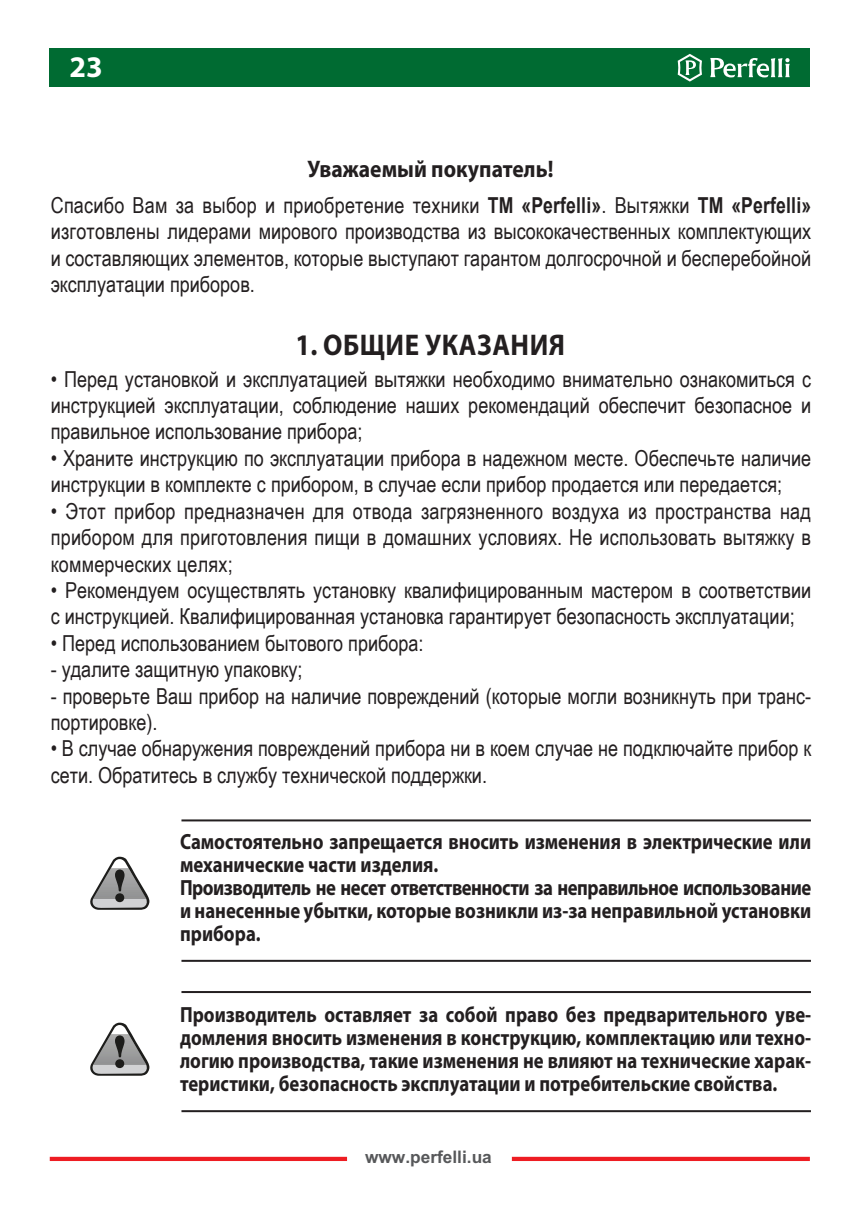
<style>
.page{position:relative;width:862px;height:1214px;background:#fff}
.page>*{position:absolute;margin:0;border:0;box-sizing:border-box;transform-origin:0 0}
.t1{font:700 30px "Myriad Pro";letter-spacing:.02em;color:#231f20;scale:.9 1}
.t2{font:700 30px "Myriad Pro";color:#fff}
.t3{font:700 24px "Myriad Pro";color:#231f20;scale:.9 1}
.t4{font:22px/26.4px "Arial Narrow";color:#231f20}
.t5{font:700 22px/23px "Myriad Pro";color:#231f20;text-align:justify;scale:.85 1}
.t6{font:700 17.2px "Arial";color:#57585a}
.s1{font-family:"Arial";font-weight:700}
</style>
<div class="page">
<hr style="left:181px;top:819px;width:630px;height:2px;background:#231f20">
<hr style="left:181px;top:990px;width:630px;height:2px;background:#231f20">
<hr style="left:181px;top:959px;width:630px;height:2px;background:#231f20">
<hr style="left:181px;top:1109px;width:630px;height:2px;background:#231f20">
<svg style="left:90px;top:856px;width:59px;height:53px"></svg>
<svg style="left:90px;top:1022px;width:59px;height:53px"></svg>
<div style="left:50px;top:48px;width:760px;height:38px;background:#006b32"></div>
<svg style="left:710px;top:58px;width:79px;height:19px"></svg>
<svg style="left:678px;top:54px;width:24px;height:28px"></svg>
<svg style="left:512px;top:1156px;width:298px;height:4px"></svg>
<svg style="left:50px;top:1156px;width:297px;height:4px"></svg>
<h1 class="t2" style="left:69px;top:47px;width:35px">23</h1>
<p class="t3" style="left:307px;top:153px;width:275px">Уважаемый покупатель!</p>
<p class="t4" style="left:51px;top:191px;width:762px;text-align:justify">Спасибо Вам за выбор и приобретение техники <span class="s1">ТМ «Perfelli»</span>. Вытяжки <span class="s1">ТМ «Perfelli» </span>изготовлены лидерами мирового производства из высококачественных комплектующих и составляющих элементов, которые выступают гарантом долгосрочной и бесперебойной эксплуатации приборов.</p>
<p class="t1" style="left:295px;top:325px;width:301px">1. ОБЩИЕ УКАЗАНИЯ</p>
<p class="t4" style="left:51px;top:365px;width:762px;text-align:justify">• Перед установкой и эксплуатацией вытяжки необходимо внимательно ознакомиться с инструкцией эксплуатации, соблюдение наших рекомендаций обеспечит безопасное и правильное использование прибора;</p>
<p class="t4" style="left:51px;top:444px;width:762px">• Храните инструкцию по эксплуатации прибора в надежном месте. Обеспечьте наличие инструкции в комплекте с прибором, в случае если прибор продается или передается;</p>
<p class="t4" style="left:51px;top:497px;width:762px;text-align:justify">• Этот прибор предназначен для отвода загрязненного воздуха из пространства над прибором для приготовления пищи в домашних условиях. Не использовать вытяжку в коммерческих целях;</p>
<p class="t4" style="left:51px;top:576px;width:762px">• Рекомендуем осуществлять установку квалифицированным мастером в соответствии с инструкцией. Квалифицированная установка гарантирует безопасность эксплуатации;</p>
<p class="t4" style="left:51px;top:629px;width:374px">• Перед использованием бытового прибора:</p>
<p class="t4" style="left:51px;top:655px;width:253px">- удалите защитную упаковку;</p>
<p class="t4" style="left:51px;top:681px;width:762px">- проверьте Ваш прибор на наличие повреждений (которые могли возникнуть при транс&shy;портировке).</p>
<p class="t4" style="left:51px;top:734px;width:762px">• В случае обнаружения повреждений прибора ни в коем случае не подключайте прибор к сети. Обратитесь в службу технической поддержки.</p>
<p class="t5" style="left:180px;top:829px;width:744px">Самостоятельно запрещается вносить изменения в электрические или механические части изделия.</p>
<p class="t5" style="left:180px;top:875px;width:744px">Производитель не несет ответственности за неправильное использование и нанесенные убытки, которые возникли из-за неправильной установки прибора.</p>
<p class="t5" style="left:180px;top:1001px;width:744px">Производитель оставляет за собой право без предварительного уве&shy;домления вносить изменения в конструкцию, комплектацию или техно&shy;логию производства, такие изменения не влияют на технические харак&shy;теристики, безопасность эксплуатации и потребительские свойства.</p>
<p class="t6" style="left:365px;top:1145px;width:128px">www.perfelli.ua</p>
</div>
